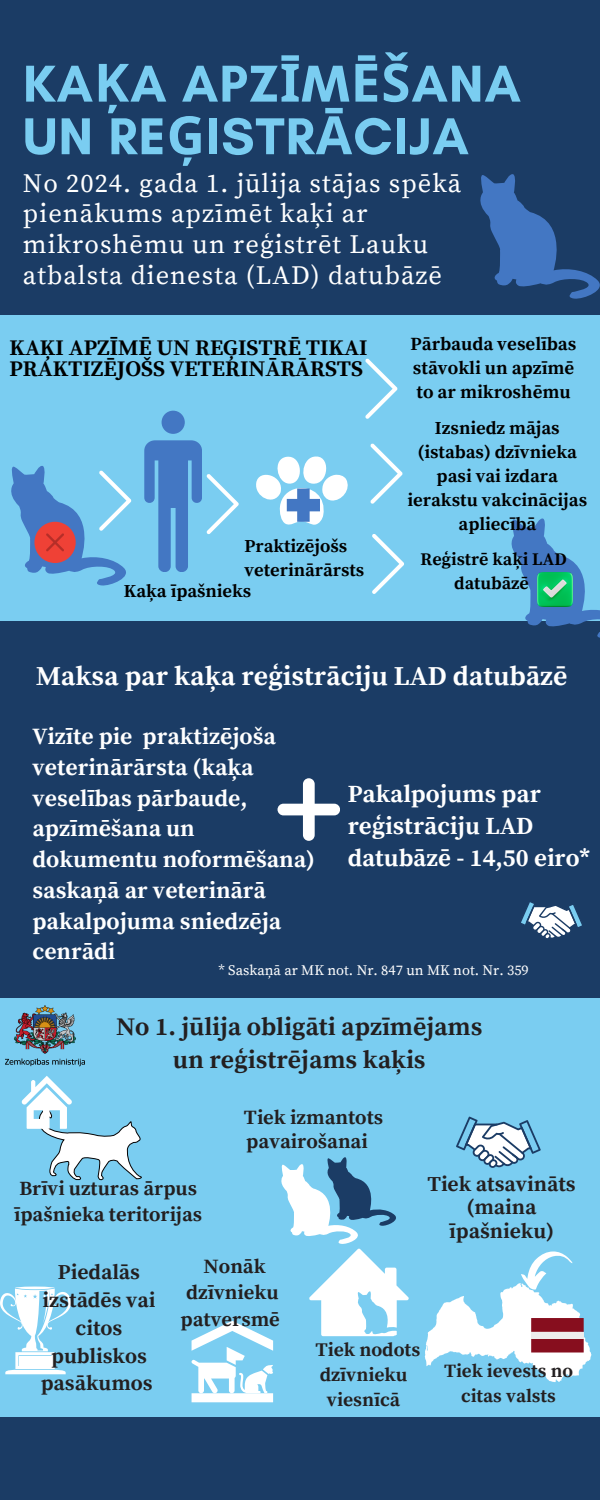
<style>
.page{position:relative;width:600px;height:1500px;background:#1b3c65}
.page>*{position:absolute;margin:0;border:0;box-sizing:border-box;transform-origin:0 0}
.t1{font:700 52.8px/52.6px "Glacial Indifference";letter-spacing:.02em;color:#7acdf1}
.t2{font:700 27.2px "Source Serif Pro";color:#fff}
.t3{font:26.4px/30.8px "Source Serif Pro";letter-spacing:.04em;color:#fff}
.t4{font:700 25.2px/33px "Source Serif Pro";color:#231f20;text-align:center}
.t5{font:700 24.6px/32.2px "Source Serif Pro";color:#fff}
.t6{font:700 24.5px "Source Serif Pro";color:#fff}
.t7{font:700 23.3px/30.8px "Source Serif Pro";color:#fff}
.t8{font:700 22.2px/21.8px "Source Serif Pro";color:#000}
.t9{font:700 21.2px/27.8px "Source Serif Pro";color:#231f20;text-align:center}
.t10{font:700 20.2px/26.2px "Source Serif Pro";color:#231f20}
.t11{font:700 20.1px/26.2px "Source Serif Pro";color:#231f20}
.t12{font:700 19.2px/25px "Source Serif Pro";color:#231f20;text-align:center}
.t13{font:700 18.7px/24.8px "Source Serif Pro";color:#231f20;text-align:center}
.t14{font:700 18.5px/24px "Source Serif Pro";color:#000}
.t15{font:700 18.3px/24px "Source Serif Pro";color:#000;text-align:center}
.t16{font:700 18.2px/24px "Source Serif Pro";color:#000}
.t17{font:700 17.7px/23.2px "Source Serif Pro";color:#000;text-align:center}
.t18{font:14.5px "Source Serif Pro";color:#fff}
.s1{font-family:"Noto Sans"}
</style>
<div class="page">
<div style="left:0;top:315px;width:600px;height:306px;background:#7acdf1"></div>
<div style="left:0;top:998px;width:600px;height:419px;background:#7acdf1"></div>
<svg style="left:521px;top:902px;width:61px;height:37px"></svg>
<svg style="left:511px;top:518px;width:89px;height:120px"></svg>
<svg style="left:480px;top:174px;width:120px;height:125px"></svg>
<svg style="left:256px;top:456px;width:92px;height:69px"></svg>
<svg style="left:144px;top:411px;width:95px;height:161px"></svg>
<svg style="left:365px;top:358px;width:32px;height:61px"></svg>
<svg style="left:370px;top:443px;width:33px;height:61px"></svg>
<svg style="left:372px;top:534px;width:32px;height:60px"></svg>
<img style="left:538px;top:572px;width:34px;height:35px">
<svg style="left:11px;top:466px;width:121px;height:120px"></svg>
<svg style="left:278px;top:778px;width:62px;height:63px"></svg>
<svg style="left:456px;top:1117px;width:85px;height:51px"></svg>
<svg style="left:21px;top:1076px;width:121px;height:105px"></svg>
<hr style="left:15px;top:1287px;width:40px;height:2px;background:#fff;border-radius:50%">
<svg style="left:0;top:1288px;width:71px;height:86px"></svg>
<svg style="left:425px;top:1251px;width:166px;height:131px"></svg>
<svg style="left:192px;top:1157px;width:217px;height:245px"></svg>
<img style="left:5px;top:1005px;width:79px;height:62px">
<h1 class="t1" style="left:23px;top:57px;width:499px">KA<span class="s1">Ķ</span>A APZ<span class="s1">Ī</span>M<span class="s1">ĒŠ</span>ANA<br>UN RE<span class="s1">Ģ</span>ISTR<span class="s1">Ā</span>CIJA</h1>
<h3 class="t3" style="left:23px;top:169px;width:440px">No 2024. gada 1. jūlija stājas spēkā pienākums apzīmēt kaķi ar mikroshēmu un reģistrēt Lauku atbalsta dienesta (LAD) datubāzē</h3>
<h4 class="t8" style="left:9px;top:337px;width:360px">KAĶI APZĪMĒ UN REĢISTRĒ TIKAI<br>PRAKTIZĒJOŠS VETERINĀRĀRSTS</h4>
<p class="t16" style="left:244px;top:535px;width:122px">Praktizējošs veterinārārsts</p>
<p class="t16" style="left:124px;top:580px;width:129px">Kaķa īpašnieks</p>
<p class="t14" style="left:411px;top:332px;width:167px">Pārbauda veselības stāvokli un apzīmē to ar mikroshēmu</p>
<h6 class="t15" style="left:408px;top:417px;width:181px">Izsniedz mājas (istabas) dzīvnieka pasi vai izdara ierakstu vakcinācijas apliecībā</h6>
<p class="t17" style="left:420px;top:549px;width:148px">Reģistrē kaķi LAD datubāzē</p>
<h6 class="t2" style="left:36px;top:660px;width:533px">Maksa par kaķa reģistrāciju LAD datubāzē</h6>
<p class="t7" style="left:32px;top:722px;width:284px">Vizīte pie praktizējoša veterinārārsta (kaķa veselības pārbaude, apzīmēšana un dokumentu noformēšana) saskaņā ar veterinārā pakalpojuma sniedzēja cenrādi</p>
<p class="t5" style="left:348px;top:778px;width:195px">Pakalpojums par reģistrāciju LAD</p>
<p class="t6" style="left:348px;top:844px;width:244px">datubāzē - 14,50 eiro*</p>
<h6 class="t18" style="left:218px;top:961px;width:312px">* Saskaņā ar MK not. Nr. 847 un MK not. Nr. 359</h6>
<p class="t4" style="left:116px;top:1011px;width:368px">No 1. jūlija obligāti apzīmējams un reģistrējams kaķis</p>
<p class="t10" style="left:244px;top:1106px;width:141px;line-height:24px">Tiek izmantots pavairošanai</p>
<p class="t11" style="left:14px;top:1176px;width:189px">Brīvi uzturas ārpus īpašnieka teritorijas</p>
<h6 class="t9" style="left:41px;top:1259px;width:116px">Piedalās izstādēs vai citos publiskos pasākumos</h6>
<p class="t10" style="left:180px;top:1254px;width:101px;text-align:center">Nonāk dzīvnieku patversmē</p>
<p class="t9" style="left:427px;top:1173px;width:150px;line-height:23.2px">Tiek atsavināts (maina īpašnieku)</p>
<p class="t12" style="left:315px;top:1338px;width:106px">Tiek nodots dzīvnieku viesnīcā</p>
<p class="t13" style="left:444px;top:1359px;width:130px">Tiek ievests no citas valsts</p>
</div>
